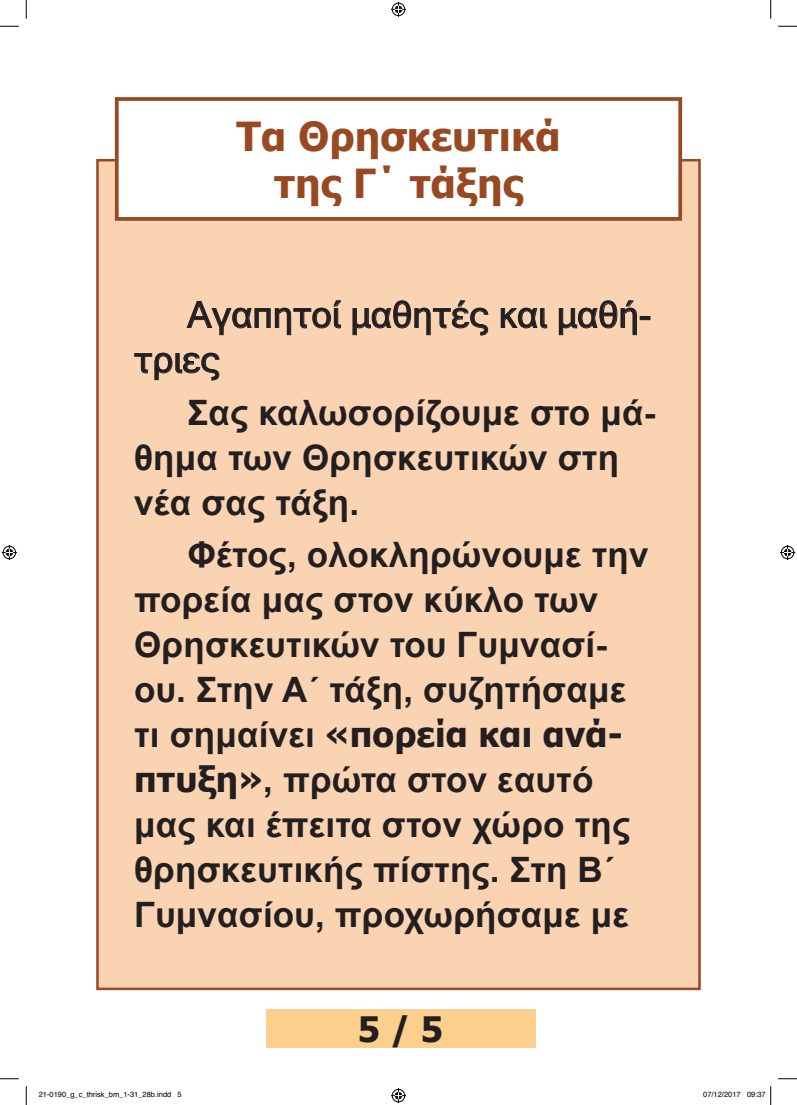
<style>
.page{position:relative;width:797px;height:1105px;background:#fff}
.page>*{position:absolute;margin:0;border:0;box-sizing:border-box;transform-origin:0 0}
.t1{font:700 40px/47.5px "Tahoma";letter-spacing:.005em;color:#984921;text-align:center}
.t2{font:36.25px/45px "Microsoft Sans Serif";letter-spacing:.005em;color:#231f20}
.t3{font:700 35px/45px "Arial";letter-spacing:.005em;color:#231f20}
.t4{font:700 35px "Tahoma";letter-spacing:.005em;color:#231f20}
.t5{font:7.5px "Helvetica";color:#000}
.s1{font-family:"Arial"}
.s2{font-family:"Tahoma"}
</style>
<div class="page">
<div style="left:266px;top:1009px;width:269px;height:39px;background:#fdcf8c"></div>
<div style="left:97px;top:160px;width:602px;height:829px;background:#fad4b2"></div>
<svg style="left:186px;top:300px;width:155px;height:35px"></svg>
<svg style="left:352px;top:300px;width:136px;height:36px"></svg>
<svg style="left:501px;top:308px;width:46px;height:20px"></svg>
<svg style="left:559px;top:300px;width:78px;height:35px"></svg>
<div style="left:640px;top:316px;width:10px;height:4px;border:1px solid #231f20"></div>
<svg style="left:134px;top:353px;width:85px;height:28px"></svg>
<div style="left:117px;top:99px;width:563px;height:120px;background:#fff"></div>
<div style="left:115px;top:97px;width:567px;height:124px;border:4px solid #984921"></div>
<svg style="left:0;top:25px;width:19px;height:2px"></svg>
<svg style="left:778px;top:25px;width:19px;height:2px"></svg>
<svg style="left:0;top:1078px;width:19px;height:1px"></svg>
<svg style="left:778px;top:1078px;width:19px;height:1px"></svg>
<svg style="left:25px;top:0;width:2px;height:19px"></svg>
<svg style="left:25px;top:1086px;width:2px;height:19px"></svg>
<svg style="left:770px;top:0;width:1px;height:19px"></svg>
<svg style="left:391px;top:2px;width:15px;height:15px"></svg>
<svg style="left:391px;top:1088px;width:15px;height:15px"></svg>
<svg style="left:2px;top:545px;width:15px;height:15px"></svg>
<svg style="left:780px;top:545px;width:15px;height:15px"></svg>
<svg style="left:770px;top:1086px;width:1px;height:19px"></svg>
<p class="t1" style="left:236px;top:110px;width:326px">Τα Θρησκευτικά της Γ΄ τάξης</p>
<p class="t2" style="left:134px;top:292px;width:518px;text-indent:53px">Αγαπητοί μαθητές και μαθή&shy;τριες</p>
<p class="t3" style="left:134px;top:391px;width:523px;text-indent:53px">Σας καλωσορίζουμε στο μά&shy;θημα των Θρησκευτικών στη νέα σας τάξη.</p>
<p class="t3" style="left:134px;top:533px;width:516px;text-indent:53px">Φέτος, ολοκληρώνουμε την πορεία μας στον κύκλο των<br>Θρησκευτικών του Γυμνασί&shy;ου. Στην Α΄ τάξη, συζητήσαμε</p>
<p class="t4" style="left:134px;top:709px;width:490px"><span class="s1">τι σημαίνει</span> «πορεία και ανά-</p>
<p class="t3" style="left:134px;top:758px;width:497px"><span class="s2">πτυξη»</span>, πρώτα στον εαυτό μας και έπειτα στον χώρο της θρησκευτικής πίστης. Στη Β΄<br>Γυμνασίου, προχωρήσαμε με</p>
<p class="t4" style="left:358px;top:1004px;width:87px">5 / 5</p>
<p class="t5" style="left:39px;top:1089px;width:144px">21-0190_g_c_thrisk_bm_1-31_28b.indd 5</p>
<p class="t5" style="left:703px;top:1089px;width:64px">07/12/2017 09:37</p>
</div>
